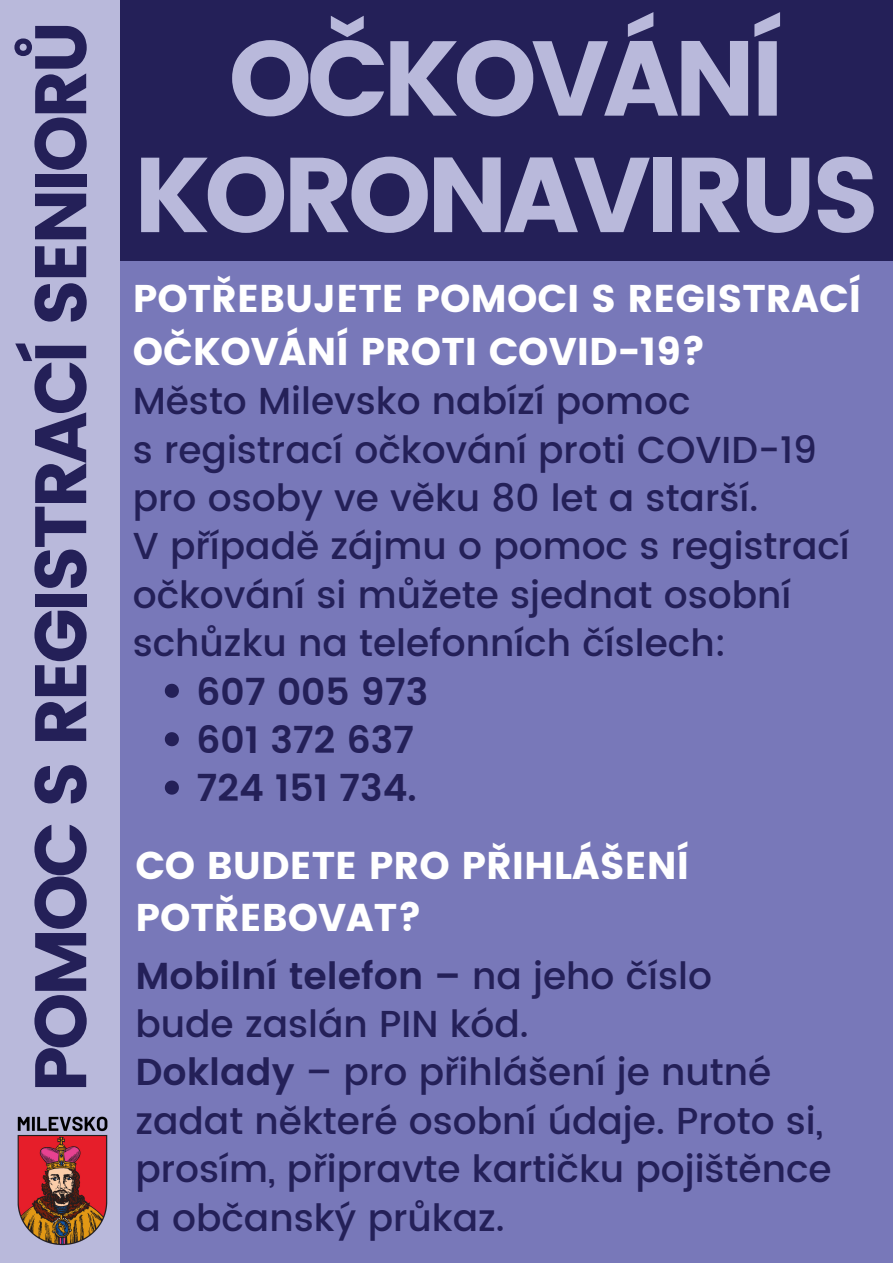
<style>
.page{position:relative;width:893px;height:1263px;background:#7878b9}
.page>*{position:absolute;margin:0;border:0;box-sizing:border-box;transform-origin:0 0}
.t1{font:106.12px "Poppins";letter-spacing:-.05em;color:#b9b9db}
.t2{font:72.68px "Poppins";letter-spacing:-.05em;color:#242058}
.t3{font:38.62px/52.5px "Poppins";color:#fff}
.t4{font:500 37.5px/48.4px "Poppins";color:#242058}
.t5{font:600 37.5px "Poppins";color:#242058}
.s1{font-weight:500}
.s2{font-weight:600}
</style>
<div class="page">
<div style="left:120px;top:0;width:773px;height:260px;background:#242058"></div>
<div style="left:0;top:0;width:120px;height:1263px;background:#b9b9db"></div>
<svg style="left:165px;top:684px;width:14px;height:14px"></svg>
<svg style="left:165px;top:732px;width:14px;height:14px"></svg>
<svg style="left:165px;top:780px;width:14px;height:15px"></svg>
<img style="left:17px;top:1116px;width:91px;height:130px">
<p class="t2" style="left:19px;top:1092px;width:1073px;rotate:-90deg">POMOC S REGISTRACÍ SENIORŮ</p>
<p class="t1" style="left:228px;top:17px;width:558px">OČKOVÁNÍ</p>
<p class="t1" style="left:133px;top:133px;width:748px">KORONAVIRUS</p>
<p class="t3" style="left:133px;top:272px;width:730px">POTŘEBUJETE POMOCI S REGISTRACÍ<br>OČKOVÁNÍ PROTI COVID-19?</p>
<p class="t4" style="left:133px;top:377px;width:559px">Město Milevsko nabízí pomoc</p>
<p class="t4" style="left:133px;top:425px;width:686px">s registrací očkování proti COVID-19 pro osoby ve věku 80 let a starší.</p>
<p class="t4" style="left:133px;top:522px;width:718px">V případě zájmu o pomoc s registrací očkování si můžete sjednat osobní schůzku na telefonních číslech:</p>
<p class="t5" style="left:196px;top:670px;width:233px">607 005 973</p>
<p class="t5" style="left:196px;top:718px;width:219px">601 372 637</p>
<p class="t5" style="left:196px;top:766px;width:222px">724 151 734.</p>
<p class="t3" style="left:135px;top:839px;width:555px">CO BUDETE PRO PŘIHLÁŠENÍ</p>
<p class="t3" style="left:135px;top:891px;width:288px">POTŘEBOVAT?</p>
<p class="t5" style="left:135px;top:954px;width:578px">Mobilní telefon – <span class="s1">na jeho číslo</span></p>
<p class="t4" style="left:135px;top:1000px;width:395px">bude zaslán PIN kód.</p>
<p class="t4" style="left:135px;top:1048px;width:637px"><span class="s2">Doklady</span> – pro přihlášení je nutné</p>
<p class="t4" style="left:135px;top:1097px;width:698px">zadat některé osobní údaje. Proto si, prosím, připravte kartičku pojištěnce a občanský průkaz.</p>
</div>
